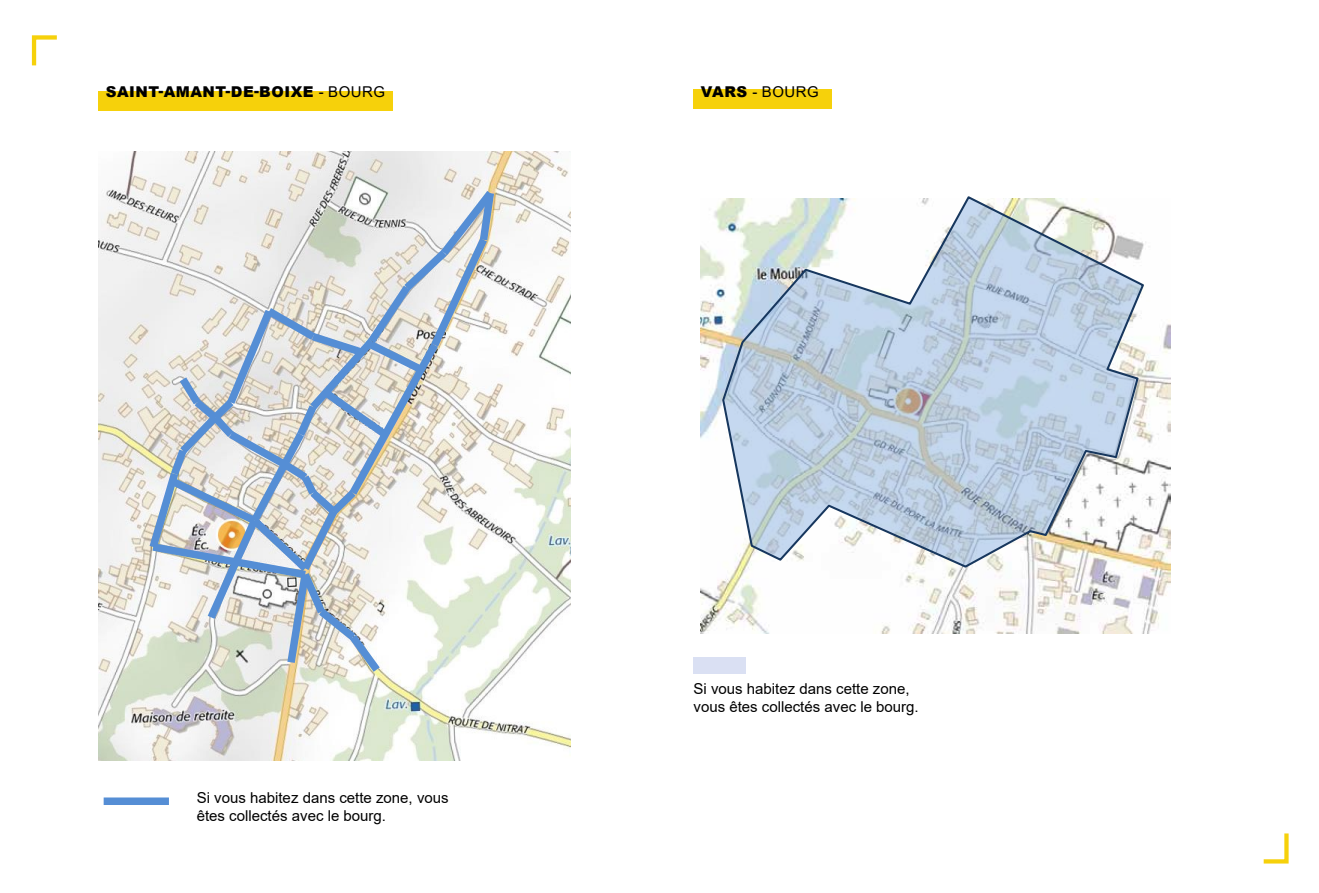
<style>
.page{position:relative;width:1319px;height:893px;background:#fff}
.page>*{position:absolute;margin:0;border:0;box-sizing:border-box;transform-origin:0 0}
.t1{font:700 21px "Myriad Pro";color:#000}
.t2{font:15px/18px "Arial";color:#000}
.t3{font:900 14.85px "Arial";letter-spacing:.035em;color:#000}
.t4{font:14.85px "Arial";letter-spacing:.035em;color:#000}
.s1{font-weight:400}
.s2{font-weight:900}
</style>
<div class="page">
<img style="left:700px;top:203px;width:470px;height:430px">
<svg style="left:721px;top:196px;width:424px;height:373px"></svg>
<div style="left:98px;top:92px;width:295px;height:19px;background:#f6d10b"></div>
<div style="left:693px;top:89px;width:138px;height:20px;background:#f6d10b"></div>
<svg style="left:1263px;top:833px;width:26px;height:31px"></svg>
<svg style="left:31px;top:35px;width:26px;height:31px"></svg>
<img style="left:98px;top:152px;width:472px;height:609px">
<div style="left:104px;top:797px;width:65px;height:8px;background:#558ed5"></div>
<svg style="left:144px;top:183px;width:357px;height:497px"></svg>
<div style="left:693px;top:657px;width:53px;height:16px;background:#dae0f3"></div>
<p class="t3" style="left:106px;top:81px;width:281px">SAINT-AMANT-DE-BOIXE <span class="s1">- BOURG</span></p>
<p class="t4" style="left:700px;top:82px;width:119px"><span class="s2">VARS</span> - BOURG</p>
<p class="t2" style="left:197px;top:788px;width:253px">Si vous habitez dans cette zone, vous êtes collectés avec le bourg.</p>
<h1 class="t1" style="left:231px;top:792px;width:59px">Bourg</h1>
<p class="t2" style="left:693px;top:679px;width:227px">Si vous habitez dans cette zone, vous êtes collectés avec le bourg.</p>
</div>
